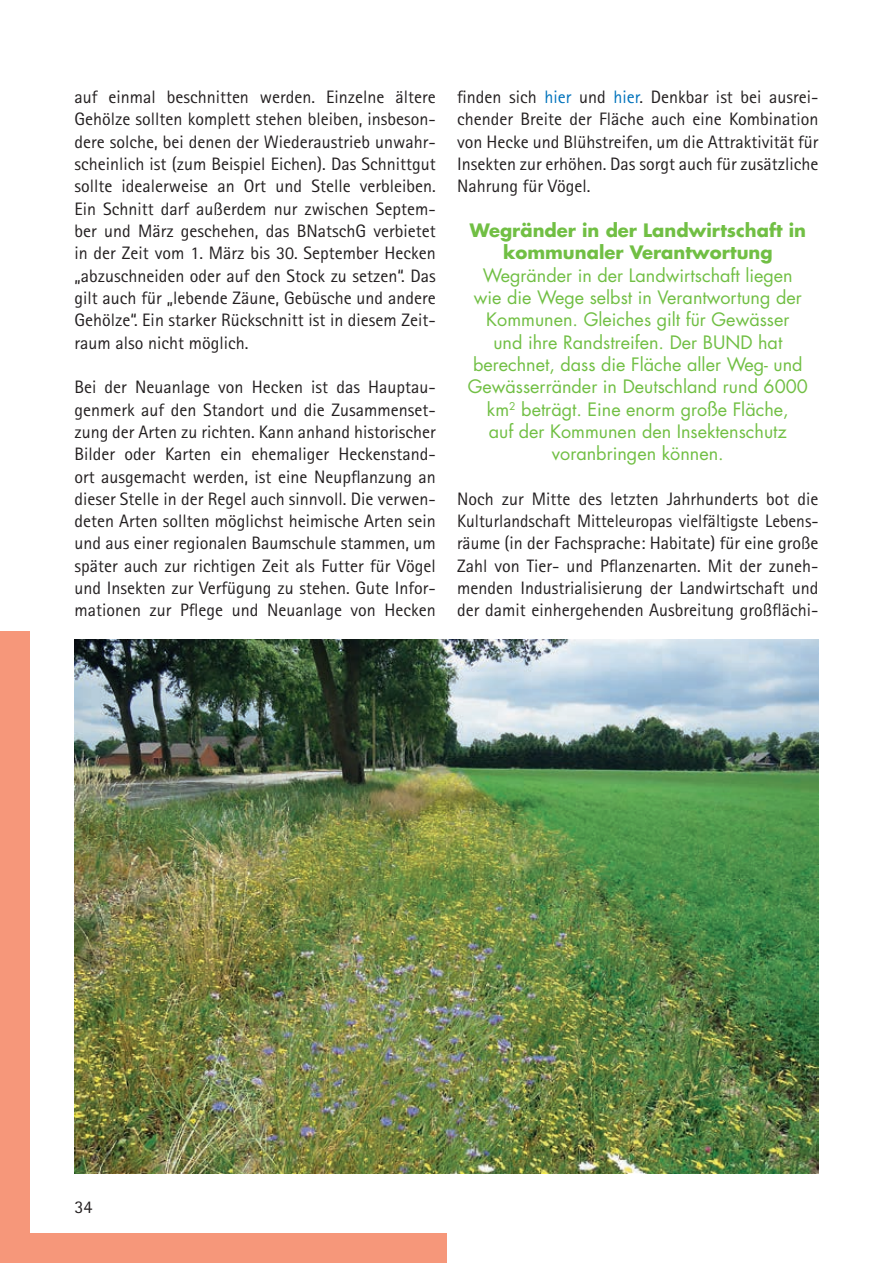
<style>
.page{position:relative;width:893px;height:1263px;background:#fff}
.page>*{position:absolute;margin:0;border:0;box-sizing:border-box;transform-origin:0 0}
.t1{font:18px/22.4px "Agfa Rotis Sans Serif";color:#231f20;text-align:justify}
.t2{font:18px/22.4px "Futura Std";color:#71bf44;text-align:center}
.t3{font:700 18px/22.4px "Futura Std";color:#71bf44;text-align:center}
.s1{color:#0073bc}
</style>
<div class="page">
<img style="left:74px;top:639px;width:745px;height:535px">
<div style="left:0;top:1233px;width:446px;height:30px;background:#f6977a"></div>
<div style="left:0;top:631px;width:30px;height:632px;background:#f6977a"></div>
<p class="t1" style="left:74px;top:86px;width:363px">auf einmal beschnitten werden. Einzelne ältere Gehölze sollten komplett stehen bleiben, insbeson&shy;dere solche, bei denen der Wiederaustrieb unwahr&shy;scheinlich ist (zum Beispiel Eichen). Das Schnittgut sollte idealerweise an Ort und Stelle verbleiben.<br>Ein Schnitt darf außerdem nur zwischen Septem&shy;ber und März geschehen, das BNatschG verbietet in der Zeit vom 1. März bis 30. September Hecken „abzuschneiden oder auf den Stock zu setzen“. Das gilt auch für „lebende Zäune, Gebüsche und andere Gehölze“. Ein starker Rückschnitt ist in diesem Zeit&shy;raum also nicht möglich.</p>
<p class="t1" style="left:74px;top:376px;width:363px">Bei der Neuanlage von Hecken ist das Hauptau&shy;genmerk auf den Standort und die Zusammenset&shy;zung der Arten zu richten. Kann anhand historischer Bilder oder Karten ein ehemaliger Heckenstand&shy;ort ausgemacht werden, ist eine Neupflanzung an dieser Stelle in der Regel auch sinnvoll. Die verwen&shy;deten Arten sollten möglichst heimische Arten sein und aus einer regionalen Baumschule stammen, um später auch zur richtigen Zeit als Futter für Vögel und Insekten zur Verfügung zu stehen. Gute Infor&shy;mationen zur Pflege und Neuanlage von Hecken</p>
<p class="t1" style="left:457px;top:86px;width:363px">finden sich <span class="s1">hier</span> und <span class="s1">hier</span>. Denkbar ist bei ausrei&shy;chender Breite der Fläche auch eine Kombination von Hecke und Blühstreifen, um die Attraktivität für Insekten zur erhöhen. Das sorgt auch für zusätzliche Nahrung für Vögel.</p>
<p class="t3" style="left:470px;top:219px;width:338px">Wegränder in der Landwirtschaft in kommunaler Verantwortung</p>
<p class="t2" style="left:468px;top:264px;width:342px">Wegränder in der Landwirtschaft liegen wie die Wege selbst in Verantwortung der Kommunen. Gleiches gilt für Gewässer<br>und ihre Randstreifen. Der BUND hat berechnet, dass die Fläche aller Weg- und Gewässerränder in Deutschland rund 6000 km<sup>2</sup> beträgt. Eine enorm große Fläche,<br>auf der Kommunen den Insektenschutz voranbringen können.</p>
<p class="t1" style="left:457px;top:487px;width:363px">Noch zur Mitte des letzten Jahrhunderts bot die Kulturlandschaft Mitteleuropas vielfältigste Lebens&shy;räume (in der Fachsprache: Habitate) für eine große Zahl von Tier- und Pflanzenarten. Mit der zuneh&shy;menden Industrialisierung der Landwirtschaft und der damit einhergehenden Ausbreitung großflächi-</p>
<p class="t1" style="left:74px;top:1195px;width:19px">34</p>
</div>
